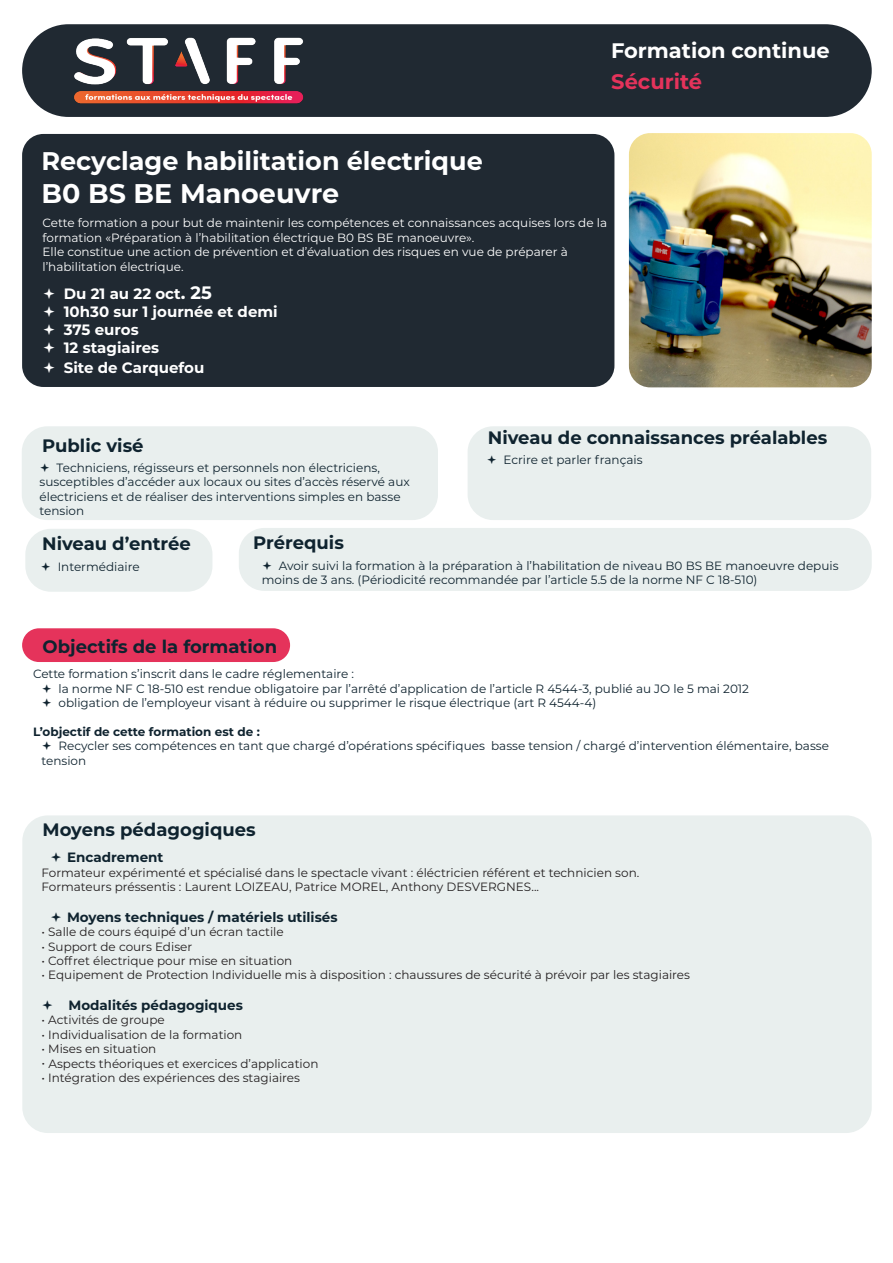
<style>
.page{position:relative;width:893px;height:1263px;background:#fff}
.page>*{position:absolute;margin:0;border:0;box-sizing:border-box;transform-origin:0 0}
.t1{font:700 27px "Montserrat";color:#fff}
.t2{font:700 25.5px "Montserrat";color:#fff}
.t3{font:700 21px "Montserrat";color:#fff}
.t4{font:700 21px "Montserrat";color:#e5335b}
.t5{font:700 18px "Montserrat";color:#0f232f}
.t6{font:700 15px "Montserrat";color:#fff}
.t7{font:700 13.5px "Montserrat";color:#0f232f}
.t8{font:12px/14.4px "Montserrat";color:#0f232f}
.t9{font:12px "Montserrat";color:#231f20}
.t10{font:12px/14.4px "Montserrat";color:#fff}
.t11{font:700 12px "Montserrat";color:#0f232f}
.s1{font-size:18px}
</style>
<div class="page">
<div style="left:22px;top:628px;width:268px;height:34px;background:#e5335b;border-radius:17px"></div>
<div style="left:22px;top:24px;width:850px;height:93px;background:#202932;border-radius:46px"></div>
<img style="left:54px;top:24px;width:267px;height:80px">
<img style="left:629px;top:133px;width:243px;height:254px">
<div style="left:22px;top:134px;width:592px;height:253px;background:#202932;border-radius:21px"></div>
<div style="left:239px;top:528px;width:633px;height:63px;background:#e9efee;border-radius:26px"></div>
<div style="left:22px;top:426px;width:416px;height:94px;background:#e9efee;border-radius:26px"></div>
<div style="left:468px;top:426px;width:403px;height:94px;background:#e9efee;border-radius:26px"></div>
<div style="left:25px;top:529px;width:187px;height:63px;background:#e9efee;border-radius:26px"></div>
<div style="left:22px;top:815px;width:850px;height:318px;background:#e9efee;border-radius:26px"></div>
<p class="t2" style="left:41px;top:143px;width:443px">Recyclage habilitation électrique</p>
<p class="t1" style="left:41px;top:174px;width:299px">B0 BS BE Manoeuvre</p>
<p class="t3" style="left:611px;top:36px;width:220px">Formation continue</p>
<p class="t4" style="left:611px;top:67px;width:92px">Sécurité</p>
<p class="t10" style="left:43px;top:216px;width:566px">Cette formation a pour but de maintenir les compétences et connaissances acquises lors de la formation «Préparation à l’habilitation électrique B0 BS BE manoeuvre».</p>
<p class="t10" style="left:43px;top:244px;width:527px">Elle constitue une action de prévention et d’évaluation des risques en vue de préparer à l’habilitation électrique.</p>
<p class="t6" style="left:64px;top:283px;width:150px">Du 21 au 22 oct<span class="s1">. 25</span></p>
<p class="t6" style="left:64px;top:301px;width:215px">10h30 sur 1 journée et demi</p>
<p class="t6" style="left:64px;top:319px;width:76px">375 euros</p>
<p class="t6" style="left:64px;top:337px;width:97px">12 stagiaires</p>
<p class="t6" style="left:64px;top:356px;width:142px">Site de Carquefou</p>
<p class="t5" style="left:42px;top:433px;width:103px">Public visé</p>
<p class="t8" style="left:40px;top:460px;width:372px;text-indent:17px">Techniciens, régisseurs et personnels non électriciens, susceptibles d’accéder aux locaux ou sites d’accès réservé aux électriciens et de réaliser des interventions simples en basse tension</p>
<p class="t5" style="left:488px;top:424px;width:341px">Niveau de connaissances préalables</p>
<p class="t8" style="left:503px;top:452px;width:141px">Ecrire et parler français</p>
<p class="t5" style="left:42px;top:531px;width:150px">Niveau d’entrée</p>
<p class="t8" style="left:58px;top:559px;width:83px">Intermédiaire</p>
<p class="t5" style="left:253px;top:529px;width:92px">Prérequis</p>
<p class="t8" style="left:262px;top:558px;width:578px;text-indent:17px">Avoir suivi la formation à la préparation à l’habilitation de niveau B0 BS BE manoeuvre depuis moins de 3 ans. (Périodicité recommandée par l’article 5.5 de la norme NF C 18-510)</p>
<p class="t5" style="left:43px;top:634px;width:236px">Objectifs de la formation</p>
<p class="t8" style="left:33px;top:666px;width:323px">Cette formation s’inscrit dans le cadre réglementaire :</p>
<p class="t8" style="left:59px;top:681px;width:692px">la norme NF C 18-510 est rendue obligatoire par l’arrêté d’application de l’article R 4544-3, publié au JO le 5 mai 2012</p>
<p class="t8" style="left:59px;top:695px;width:539px">obligation de l’employeur visant à réduire ou supprimer le risque électrique (art R 4544-4)</p>
<p class="t11" style="left:33px;top:723px;width:228px">L’objectif de cette formation est de :</p>
<p class="t8" style="left:42px;top:738px;width:789px;text-indent:17px">Recycler ses compétences en tant que chargé d’opérations spécifiques basse tension / chargé d’intervention élémentaire, basse tension</p>
<p class="t5" style="left:43px;top:817px;width:215px">Moyens pédagogiques</p>
<p class="t7" style="left:67px;top:848px;width:98px">Encadrement</p>
<p class="t9" style="left:42px;top:864px;width:599px">Formateur expérimenté et spécialisé dans le spectacle vivant : éléctricien référent et technicien son.</p>
<p class="t9" style="left:42px;top:878px;width:499px">Formateurs préssentis : Laurent LOIZEAU, Patrice MOREL, Anthony DESVERGNES...</p>
<p class="t7" style="left:67px;top:907px;width:272px">Moyens techniques / matériels utilisés</p>
<p class="t9" style="left:42px;top:923px;width:244px">• Salle de cours équipé d’un écran tactile</p>
<p class="t9" style="left:42px;top:938px;width:152px">• Support de cours Ediser</p>
<p class="t9" style="left:42px;top:952px;width:252px">• Coffret électrique pour mise en situation</p>
<p class="t9" style="left:42px;top:967px;width:650px">• Equipement de Protection Individuelle mis à disposition : chaussures de sécurité à prévoir par les stagiaires</p>
<p class="t7" style="left:69px;top:995px;width:176px">Modalités pédagogiques</p>
<p class="t9" style="left:42px;top:1012px;width:125px">• Activités de groupe</p>
<p class="t9" style="left:42px;top:1026px;width:202px">• Individualisation de la formation</p>
<p class="t9" style="left:42px;top:1040px;width:116px">• Mises en situation</p>
<p class="t9" style="left:42px;top:1055px;width:278px">• Aspects théoriques et exercices d’application</p>
<p class="t9" style="left:42px;top:1069px;width:260px">• Intégration des expériences des stagiaires</p>
</div>
